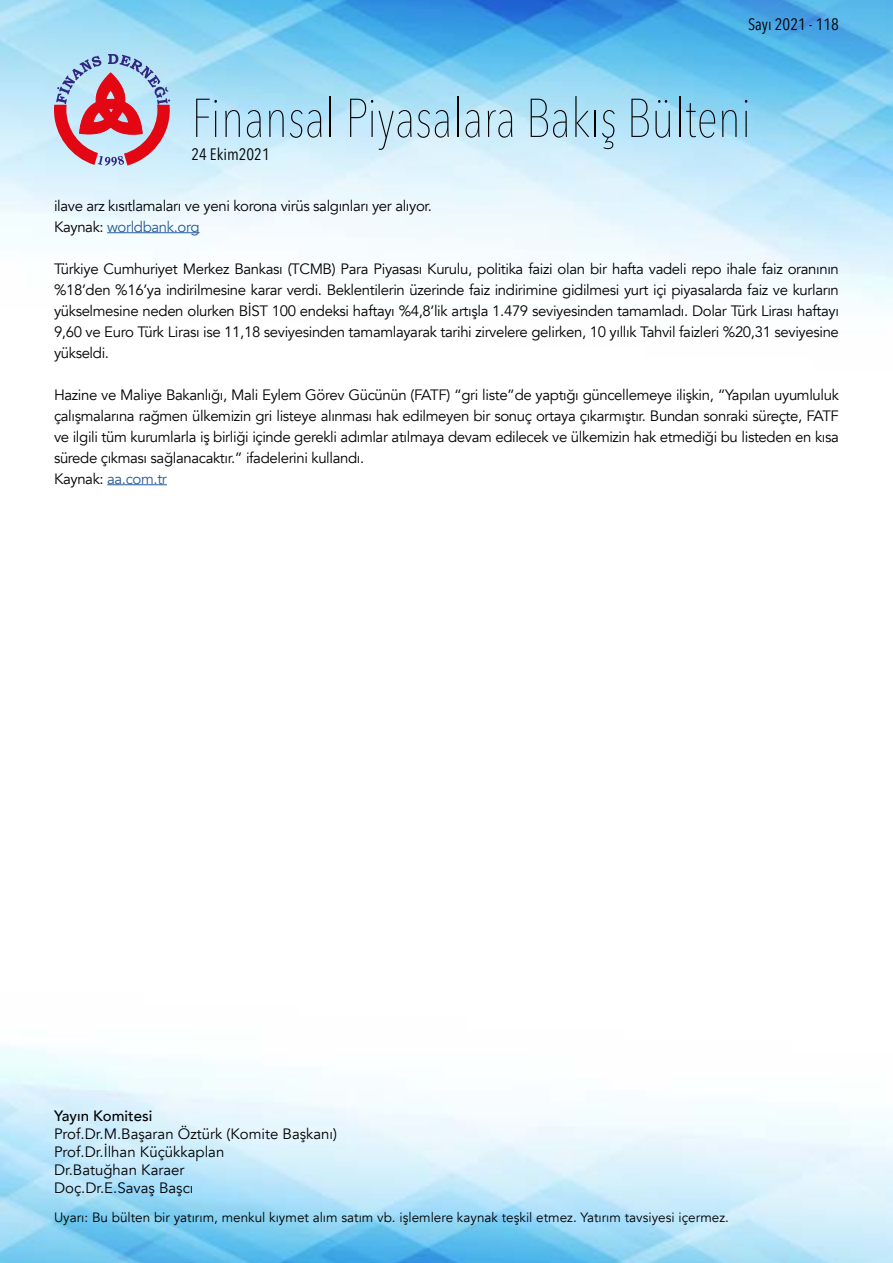
<style>
.page{position:relative;width:893px;height:1263px;background:#fff}
.page>*{position:absolute;margin:0;border:0;box-sizing:border-box;transform-origin:0 0}
.t1{font:200 54px "Avenir Next Condensed";color:#000}
.t2{font:16.5px "Avenir Next Condensed";color:#000}
.t3{font:15px/21px "Avenir";letter-spacing:-.025em;color:#000}
.t4{font:15px/18px "Avenir";color:#000}
.t5{font:500 15px "Avenir";color:#000}
.t6{font:13.5px "Avenir";color:#000}
.s1{color:#275b9b}
</style>
<div class="page">
<img style="left:0;top:0;width:893px;height:1263px">
<svg style="left:54px;top:54px;width:116px;height:112px;background:#c198ac"></svg>
<hr style="left:107px;top:232px;width:93px;height:1px;background:#275b9b">
<hr style="left:107px;top:484px;width:60px;height:1px;background:#275b9b">
<p class="t2" style="left:748px;top:10px;width:92px">Sayı 2021 - 118</p>
<h1 class="t1" style="left:191px;top:86px;width:561px">Finansal Piyasalara Bakış Bülteni</h1>
<p class="t2" style="left:191px;top:140px;width:80px">24 Ekim2021</p>
<p class="t3" style="left:54px;top:195px;width:379px">ilave arz kısıtlamaları ve yeni korona virüs salgınları yer alıyor.<br>Kaynak: <span class="s1">worldbank.org</span></p>
<p class="t3" style="left:54px;top:258px;width:786px;text-align:justify">Türkiye Cumhuriyet Merkez Bankası (TCMB) Para Piyasası Kurulu, politika faizi olan bir hafta vadeli repo ihale faiz oranının %18’den %16’ya indirilmesine karar verdi. Beklentilerin üzerinde faiz indirimine gidilmesi yurt içi piyasalarda faiz ve kurların yükselmesine neden olurken BİST 100 endeksi haftayı %4,8’lik artışla 1.479 seviyesinden tamamladı. Dolar Türk Lirası haftayı 9,60 ve Euro Türk Lirası ise 11,18 seviyesinden tamamlayarak tarihi zirvelere gelirken, 10 yıllık Tahvil faizleri %20,31 seviyesine yükseldi.</p>
<p class="t3" style="left:54px;top:384px;width:786px">Hazine ve Maliye Bakanlığı, Mali Eylem Görev Gücünün (FATF) “gri liste”de yaptığı güncellemeye ilişkin, “Yapılan uyumluluk çalışmalarına rağmen ülkemizin gri listeye alınması hak edilmeyen bir sonuç ortaya çıkarmıştır. Bundan sonraki süreçte, FATF ve ilgili tüm kurumlarla iş birliği içinde gerekli adımlar atılmaya devam edilecek ve ülkemizin hak etmediği bu listeden en kısa sürede çıkması sağlanacaktır.” ifadelerini kullandı.<br>Kaynak: <span class="s1">aa.com.tr</span></p>
<p class="t5" style="left:54px;top:1102px;width:100px">Yayın Komitesi</p>
<p class="t4" style="left:54px;top:1125px;width:285px">Prof.Dr.M.Başaran Öztürk (Komite Başkanı)<br>Prof.Dr.İlhan Küçükkaplan<br>Dr.Batuğhan Karaer<br>Doç.Dr.E.Savaş Başcı</p>
<p class="t6" style="left:54px;top:1210px;width:676px">Uyarı: Bu bülten bir yatırım, menkul kıymet alım satım vb. işlemlere kaynak teşkil etmez. Yatırım tavsiyesi içermez.</p>
</div>
